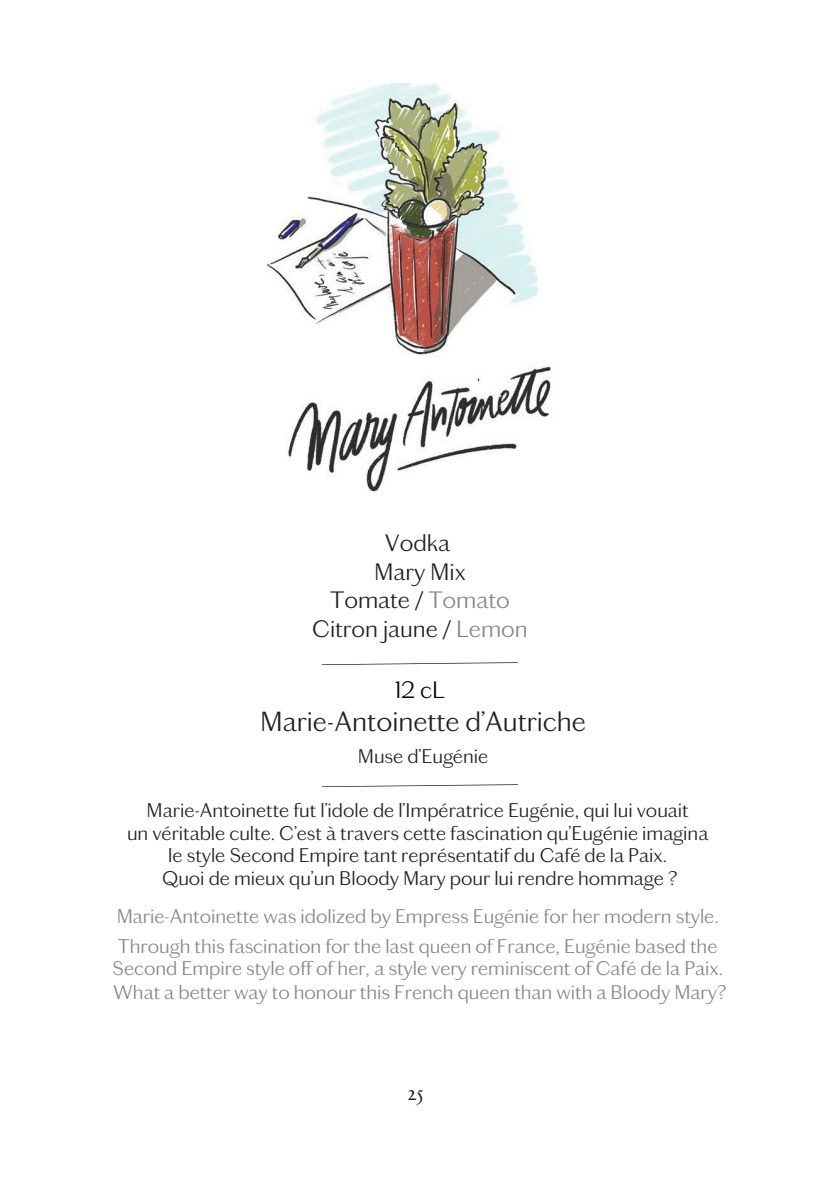
<style>
.page{position:relative;width:839px;height:1191px;background:#fff}
.page>*{position:absolute;margin:0;border:0;box-sizing:border-box;transform-origin:0 0}
.t1{font:300 28px "Chiswick Sans Text";color:#231f20}
.t2{font:300 24px/28.4px "Chiswick Sans Text";color:#231f20;text-align:center}
.t3{font:300 24px "Chiswick Sans Text";color:#000}
.t4{font:300 24px "Portrait";color:#231f20}
.t5{font:300 20px "Chiswick Sans Text";color:#868687}
.t6{font:300 20px "Chiswick Sans Text";color:#231f20}
.s1{color:#868687}
</style>
<div class="page">
<img style="left:266px;top:84px;width:285px;height:408px">
<svg style="left:322px;top:662px;width:195px;height:3px"></svg>
<svg style="left:322px;top:784px;width:195px;height:3px"></svg>
<p class="t2" style="left:312px;top:531px;width:217px">Vodka<br>Mary Mix<br>Tomate / <span class="s1">Tomato<br></span>Citron jaune / <span class="s1">Lemon</span></p>
<p class="t3" style="left:395px;top:680px;width:51px">12 cL</p>
<h2 class="t1" style="left:260px;top:711px;width:327px">Marie-Antoinette d’Autriche</h2>
<h2 class="t6" style="left:358px;top:748px;width:132px">Muse d’Eugénie</h2>
<h2 class="t6" style="left:147px;top:802px;width:543px">Marie-Antoinette fut l’idole de l’Impératrice Eugénie, qui lui vouait</h2>
<h1 class="t6" style="left:127px;top:825px;width:582px">un véritable culte. C’est à travers cette fascination qu’Eugénie imagina</h1>
<p class="t6" style="left:168px;top:847px;width:500px">le style Second Empire tant représentatif du Café de la Paix.</p>
<p class="t6" style="left:162px;top:870px;width:516px">Quoi de mieux qu’un Bloody Mary pour lui rendre hommage ?</p>
<p class="t5" style="left:117px;top:908px;width:603px">Marie-Antoinette was idolized by Empress Eugénie for her modern style.</p>
<p class="t5" style="left:118px;top:938px;width:601px">Through this fascination for the last queen of France, Eugénie based the</p>
<p class="t5" style="left:112px;top:960px;width:612px">Second Empire style off of her, a style very reminiscent of Café de la Paix.</p>
<p class="t5" style="left:113px;top:984px;width:614px">What a better way to honour this French queen than with a Bloody Mary?</p>
<p class="t4" style="left:407px;top:1083px;width:18px">25</p>
</div>
